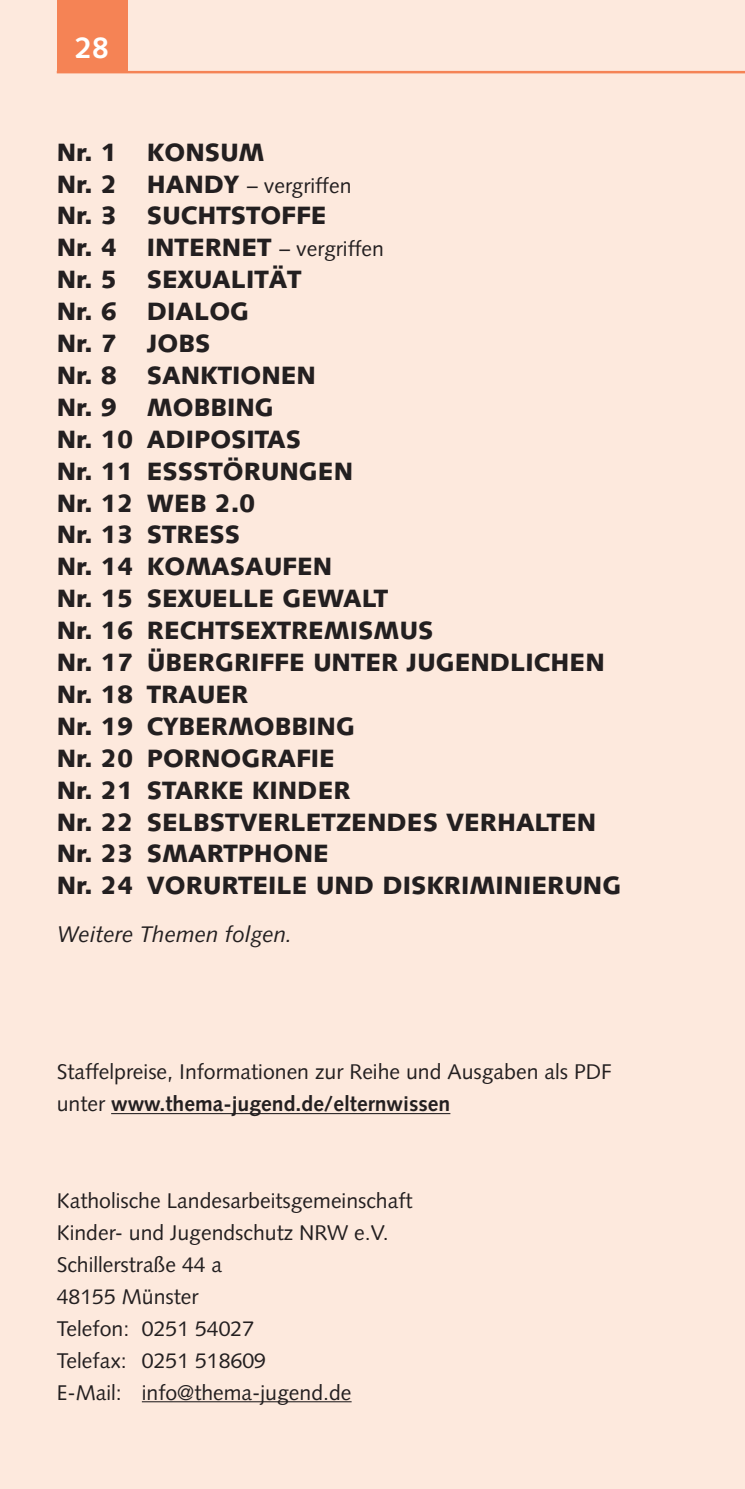
<style>
.page{position:relative;width:745px;height:1489px;background:#fff}
.page>*{position:absolute;margin:0;border:0;box-sizing:border-box;transform-origin:0 0}
.t1{font:700 30px "Syntax";color:#fff}
.t2{font:900 25px/32px "Syntax";color:#231f20}
.t3{font:italic 22.5px "Syntax";color:#231f20}
.t4{font:21.25px/32px "Syntax";color:#231f20}
.s1{font-weight:900;font-size:25px}
.s2{font-weight:400;font-size:21.25px}
.s3{font-weight:700}
</style>
<div class="page">
<div style="left:0;top:0;width:744px;height:1488px;background:#fde9dd"></div>
<div style="left:57px;top:0;width:71px;height:71px;background:#f58355"></div>
<hr style="left:57px;top:71px;width:687px;height:2px;background:#f58355">
<hr style="left:111px;top:1112px;width:339px;height:2px;background:#231f20">
<hr style="left:142px;top:1400px;width:209px;height:2px;background:#231f20">
<p class="t1" style="left:75px;top:31px;width:35px">28</p>
<p class="t2" style="left:57px;top:136px;width:209px">Nr. 1 KONSUM</p>
<p class="t4" style="left:57px;top:169px;width:296px"><span class="s1">Nr. 2 HANDY</span> – vergriffen</p>
<p class="t2" style="left:57px;top:200px;width:565px">Nr. 3 SUCHTSTOFFE<br>Nr. 4 INTERNET <span class="s2">– vergriffen<br></span>Nr. 5 SEXUALITÄT<br>Nr. 6 DIALOG<br>Nr. 7 JOBS<br>Nr. 8 SANKTIONEN<br>Nr. 9 MOBBING<br>Nr. 10 ADIPOSITAS<br>Nr. 11 ESSSTÖRUNGEN<br>Nr. 12 WEB 2.0<br>Nr. 13 STRESS<br>Nr. 14 KOMASAUFEN<br>Nr. 15 SEXUELLE GEWALT<br>Nr. 16 RECHTSEXTREMISMUS<br>Nr. 17 ÜBERGRIFFE UNTER JUGENDLICHEN<br>Nr. 18 TRAUER<br>Nr. 19 CYBERMOBBING<br>Nr. 20 PORNOGRAFIE<br>Nr. 21 STARKE KINDER<br>Nr. 22 SELBSTVERLETZENDES VERHALTEN<br>Nr. 23 SMARTPHONE<br>Nr. 24 VORURTEILE UND DISKRIMINIERUNG</p>
<p class="t3" style="left:57px;top:920px;width:237px">Weitere Themen folgen.</p>
<p class="t4" style="left:57px;top:1056px;width:556px">Staffelpreise, Informationen zur Reihe und Ausgaben als PDF unter <span class="s3">www.thema-jugend.de/elternwissen</span></p>
<p class="t4" style="left:57px;top:1184px;width:357px">Katholische Landesarbeitsgemeinschaft<br>Kinder- und Jugendschutz NRW e.V.<br>Schillerstraße 44 a<br>48155 Münster<br>Telefon: 0251 54027<br>Telefax: 0251 518609<br>E-Mail: info@thema-jugend.de</p>
</div>
